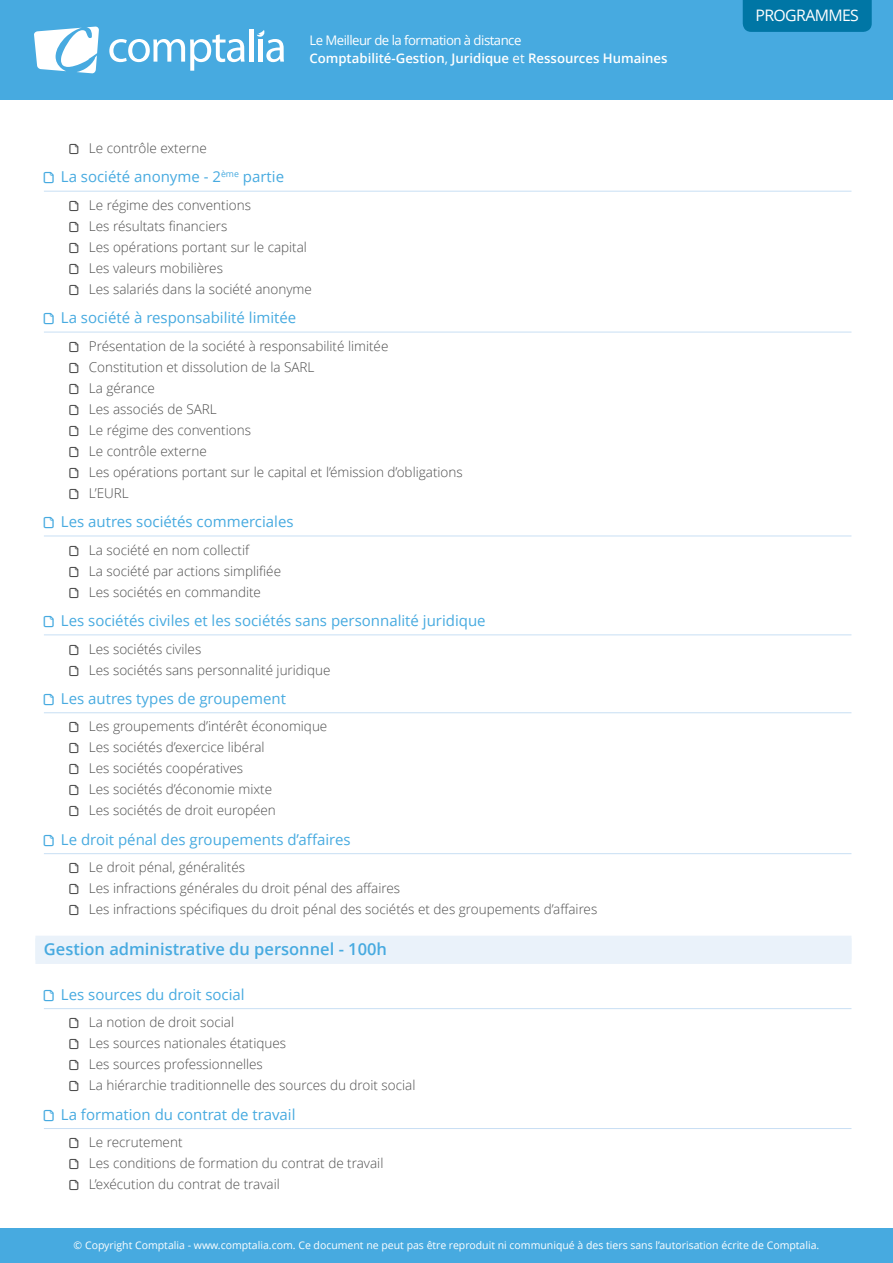
<style>
.page{position:relative;width:893px;height:1263px;background:#fff}
.page>*{position:absolute;margin:0;border:0;box-sizing:border-box;transform-origin:0 0}
.t1{font:600 16.5px "Open Sans";color:#47aae0}
.t2{font:15.9px "Open Sans";letter-spacing:-.04em;color:#fff}
.t3{font:15px "Open Sans";color:#47aae0}
.t4{font:300 13.5px/21px "Open Sans";color:#4d4d4d}
.t5{font:600 13.2px/17.9px "Open Sans";color:#fff}
.t6{font:11.55px "Open Sans";color:#fff}
.t7{font:10.5px "Open Sans";color:#fff}
.s1{font-weight:400}
</style>
<div class="page">
<div style="left:0;top:0;width:893px;height:100px;background:#47aae0"></div>
<svg style="left:34px;top:26px;width:65px;height:47px"></svg>
<svg style="left:109px;top:34px;width:136px;height:37px"></svg>
<hr style="left:249px;top:29px;width:4px;height:33px;background:#fff">
<svg style="left:257px;top:30px;width:27px;height:32px"></svg>
<div style="left:743px;top:0;width:129px;height:32px;background:#0076a5"></div>
<div style="left:0;top:1229px;width:893px;height:34px;background:#47aae0"></div>
<hr style="left:44px;top:191px;width:807px;height:1px;background:#c8dff4">
<hr style="left:44px;top:332px;width:807px;height:1px;background:#c8dff4">
<hr style="left:44px;top:536px;width:807px;height:1px;background:#c8dff4">
<hr style="left:44px;top:635px;width:807px;height:1px;background:#c8dff4">
<hr style="left:44px;top:712px;width:807px;height:1px;background:#c8dff4">
<hr style="left:44px;top:853px;width:807px;height:1px;background:#c8dff4">
<div style="left:35px;top:936px;width:816px;height:24px;background:#eaf2fa"></div>
<div style="left:35px;top:938px;width:816px;height:26px;background:#eaf2fa"></div>
<hr style="left:44px;top:1008px;width:807px;height:1px;background:#c8dff4">
<hr style="left:44px;top:1128px;width:807px;height:1px;background:#c8dff4">
<p class="t5" style="left:309px;top:32px;width:360px"><span class="s1">Le Meilleur de la formation à distance<br></span>Comptabilité-Gestion<span class="s1">,</span> Juridique <span class="s1">et</span> Ressources Humaines</p>
<p class="t4" style="left:89px;top:138px;width:119px">Le contrôle externe</p>
<p class="t3" style="left:61px;top:168px;width:225px">La société anonyme - 2<sup>ème</sup> partie</p>
<p class="t4" style="left:89px;top:195px;width:225px">Le régime des conventions<br>Les résultats financiers<br>Les opérations portant sur le capital<br>Les valeurs mobilières<br>Les salariés dans la société anonyme</p>
<p class="t3" style="left:61px;top:309px;width:237px">La société à responsabilité limitée</p>
<p class="t4" style="left:89px;top:336px;width:375px">Présentation de la société à responsabilité limitée<br>Constitution et dissolution de la SARL<br>La gérance<br>Les associés de SARL<br>Le régime des conventions<br>Le contrôle externe<br>Les opérations portant sur le capital et l’émission d’obligations<br>L’EURL</p>
<p class="t3" style="left:61px;top:513px;width:234px">Les autres sociétés commerciales</p>
<p class="t4" style="left:89px;top:539px;width:194px">La société en nom collectif<br>La société par actions simplifiée<br>Les sociétés en commandite</p>
<p class="t3" style="left:61px;top:612px;width:426px">Les sociétés civiles et les sociétés sans personnalité juridique</p>
<p class="t4" style="left:89px;top:638px;width:243px">Les sociétés civiles<br>Les sociétés sans personnalité juridique</p>
<p class="t3" style="left:61px;top:690px;width:227px">Les autres types de groupement</p>
<p class="t4" style="left:89px;top:716px;width:240px">Les groupements d’intérêt économique<br>Les sociétés d’exercice libéral<br>Les sociétés coopératives<br>Les sociétés d’économie mixte<br>Les sociétés de droit européen</p>
<p class="t3" style="left:61px;top:831px;width:291px">Le droit pénal des groupements d’affaires</p>
<p class="t4" style="left:89px;top:857px;width:510px">Le droit pénal, généralités<br>Les infractions générales du droit pénal des affaires<br>Les infractions spécifiques du droit pénal des sociétés et des groupements d’affaires</p>
<p class="t1" style="left:44px;top:940px;width:345px">Gestion administrative du personnel - 100h</p>
<p class="t3" style="left:61px;top:986px;width:185px">Les sources du droit social</p>
<p class="t4" style="left:89px;top:1012px;width:328px">La notion de droit social<br>Les sources nationales étatiques<br>Les sources professionnelles<br>La hiérarchie traditionnelle des sources du droit social</p>
<p class="t3" style="left:61px;top:1106px;width:236px">La formation du contrat de travail</p>
<p class="t4" style="left:89px;top:1132px;width:296px">Le recrutement<br>Les conditions de formation du contrat de travail<br>L’exécution du contrat de travail</p>
<p class="t2" style="left:755px;top:6px;width:105px">Programm es</p>
<p class="t6" style="left:83px;top:1239px;width:728px">© Copyright Comptalia.com. Ce document ne peut pas être reproduit ni communiqué à des tiers sans l’autorisation écrite de Comptalia.</p>
<p class="t7" style="left:74px;top:1239px;width:747px">© Copyright Comptalia - www.comptalia.com. Ce document ne peut pas être reproduit ni communiqué à des tiers sans l’autorisation écrite de Comptalia.</p>
</div>
